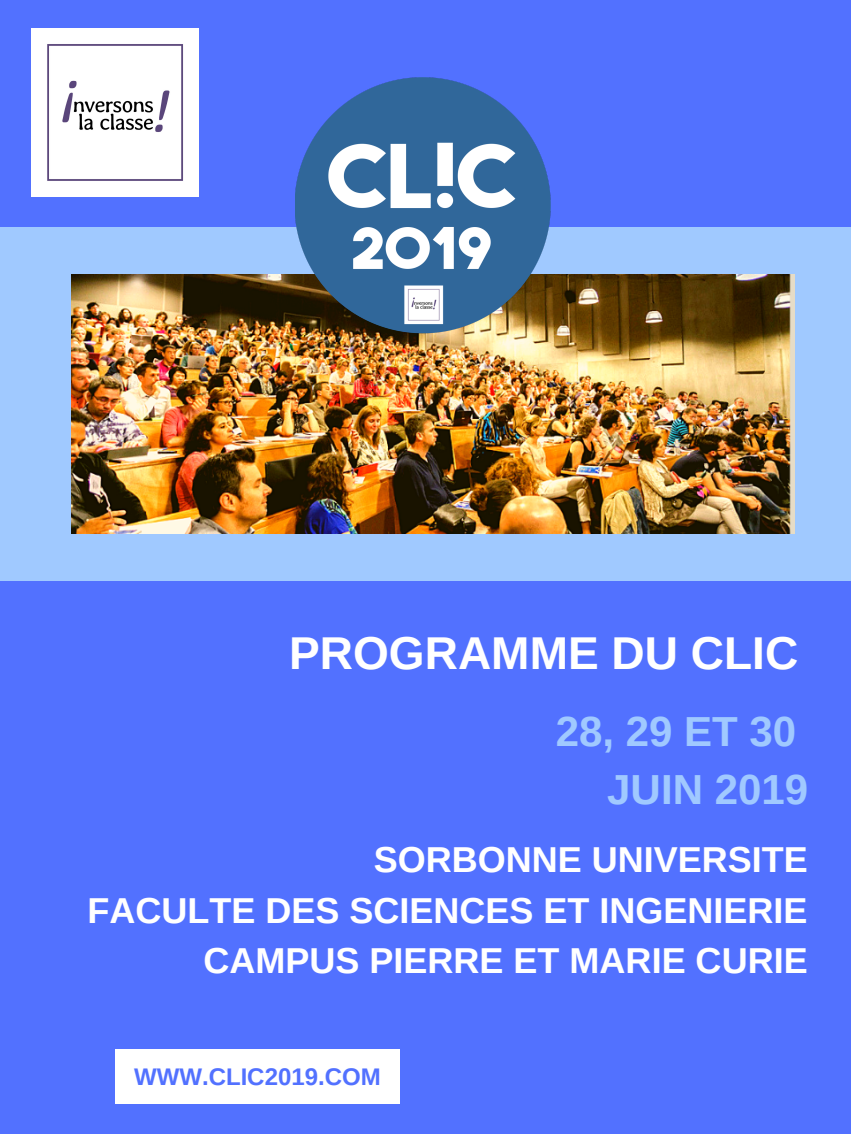
<style>
.page{position:relative;width:851px;height:1134px;background:#fff}
.page>*{position:absolute;margin:0;border:0;box-sizing:border-box;transform-origin:0 0}
.t1{font:700 46px "Arimo";color:#fff}
.t2{font:700 42px/58.5px "Arimo";color:#a0c9ff;text-align:right}
.t3{font:700 36px/50.3px "Arimo";color:#fff;text-align:right}
.t4{font:700 24px "Arimo";color:#5271ff}
</style>
<div class="page">
<div style="left:0;top:0;width:850px;height:1134px;background:#5271ff"></div>
<div style="left:0;top:227px;width:850px;height:353px;background:#a0c9ff"></div>
<img style="left:71px;top:274px;width:723px;height:259px">
<img style="left:295px;top:77px;width:255px;height:331px">
<div style="left:115px;top:1049px;width:285px;height:54px;background:#fff"></div>
<img style="left:31px;top:29px;width:168px;height:167px">
<p class="t1" style="left:289px;top:627px;width:510px">PROGRAMME DU CLIC</p>
<p class="t2" style="left:556px;top:702px;width:254px">28, 29 ET 30<br>JUIN 2019</p>
<p class="t3" style="left:87px;top:835px;width:722px">SORBONNE UNIVERSITE<br>FACULTE DES SCIENCES ET INGENIERIE<br>CAMPUS PIERRE ET MARIE CURIE</p>
<p class="t4" style="left:134px;top:1063px;width:248px">WWW.CLIC2019.COM</p>
</div>
